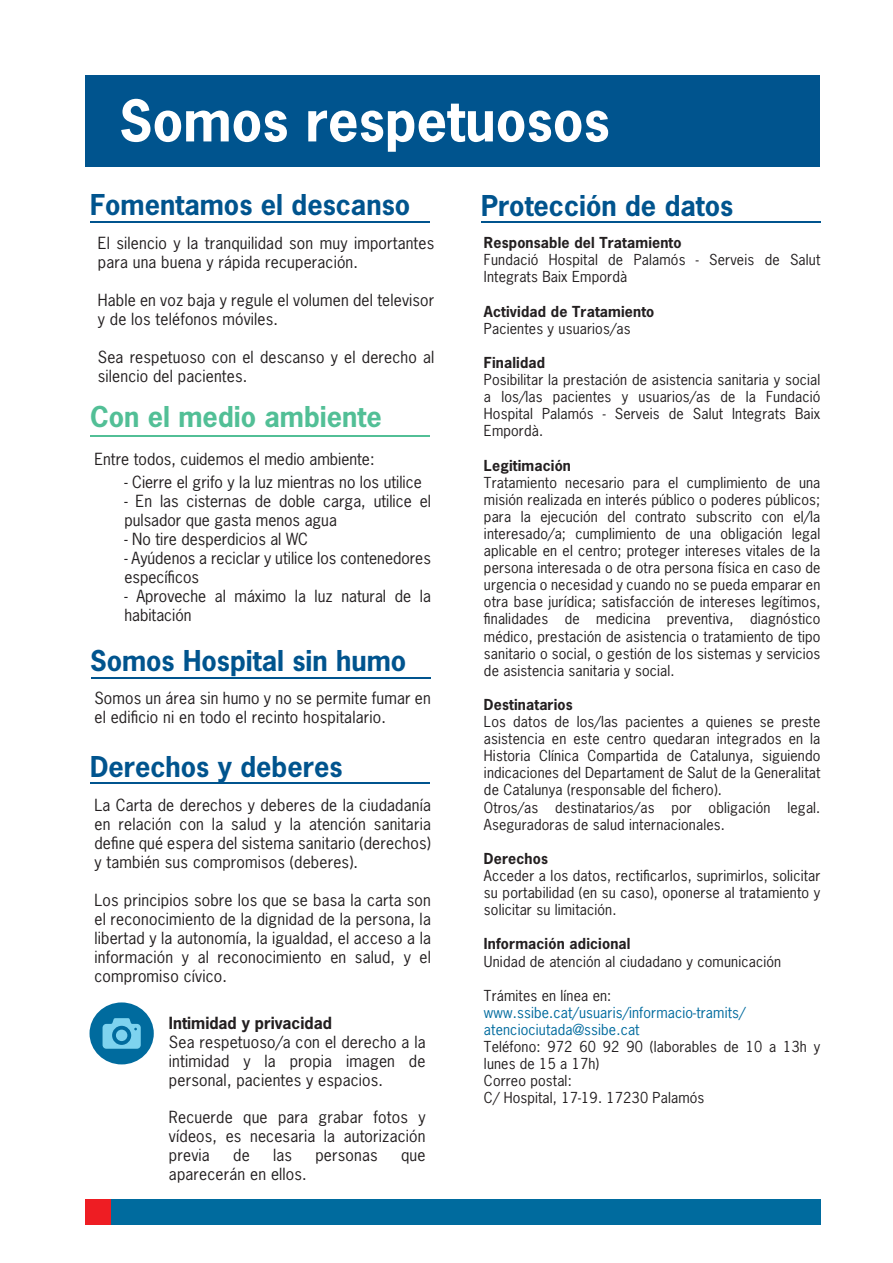
<style>
.page{position:relative;width:893px;height:1263px;background:#fff}
.page>*{position:absolute;margin:0;border:0;box-sizing:border-box;transform-origin:0 0}
.t1{font:700 54px "News Gothic Std";color:#fff}
.t2{font:700 27px "News Gothic Std";color:#00548e}
.t3{font:700 27px "News Gothic Std";color:#52bf96}
.t4{font:15.75px/18.9px "News Gothic Std";letter-spacing:.01em;color:#231f20}
.t5{font:700 15.75px "News Gothic Std";color:#231f20}
.t6{font:14.25px/17.1px "News Gothic Std";letter-spacing:.01em;color:#231f20}
.t7{font:700 14.25px "News Gothic Std";letter-spacing:.01em;color:#231f20}
.t8{font:14.25px/17.1px "News Gothic Std";letter-spacing:.01em;color:#006b9e}
</style>
<div class="page">
<div style="left:85px;top:75px;width:735px;height:92px;background:#00548e"></div>
<div style="left:85px;top:1199px;width:736px;height:25px;background:#006b9e"></div>
<div style="left:85px;top:1199px;width:26px;height:25px;background:#ee1d23"></div>
<hr style="left:481px;top:221px;width:339px;height:1px;background:#00548e">
<hr style="left:90px;top:221px;width:339px;height:1px;background:#00548e">
<hr style="left:91px;top:677px;width:339px;height:2px;background:#00548e">
<hr style="left:90px;top:783px;width:339px;height:1px;background:#00548e">
<hr style="left:90px;top:435px;width:339px;height:1px;background:#52bf96">
<div style="left:90px;top:1002px;width:64px;height:62px;background:#006b9e;border-radius:50%"></div>
<svg style="left:103px;top:1018px;width:38px;height:31px"></svg>
<h1 class="t1" style="left:119px;top:85px;width:492px">Somos respetuosos</h1>
<h2 class="t2" style="left:90px;top:187px;width:322px">Fomentamos el descanso</h2>
<h2 class="t2" style="left:481px;top:188px;width:254px">Protección de datos</h2>
<p class="t4" style="left:98px;top:234px;width:338px">El silencio y la tranquilidad son muy importantes para una buena y rápida recuperación.</p>
<p class="t4" style="left:98px;top:291px;width:338px">Hable en voz baja y regule el volumen del televisor y de los teléfonos móviles.</p>
<p class="t4" style="left:98px;top:347px;width:338px">Sea respetuoso con el descanso y el derecho al silencio del pacientes.</p>
<h2 class="t3" style="left:90px;top:399px;width:293px">Con el medio ambiente</h2>
<p class="t4" style="left:94px;top:449px;width:282px">Entre todos, cuidemos el medio ambiente:</p>
<p class="t4" style="left:124px;top:473px;width:299px">- Cierre el grifo y la luz mientras no los utilice</p>
<p class="t4" style="left:124px;top:492px;width:308px">- En las cisternas de doble carga, utilice el pulsador que gasta menos agua</p>
<p class="t4" style="left:124px;top:529px;width:185px">- No tire desperdicios al WC</p>
<p class="t4" style="left:124px;top:548px;width:308px">- Ayúdenos a reciclar y utilice los contenedores específicos</p>
<p class="t4" style="left:124px;top:586px;width:308px">- Aproveche al máximo la luz natural de la habitación</p>
<h2 class="t2" style="left:90px;top:642px;width:318px">Somos Hospital sin humo</h2>
<p class="t4" style="left:94px;top:689px;width:338px">Somos un área sin humo y no se permite fumar en el edificio ni en todo el recinto hospitalario.</p>
<h2 class="t2" style="left:90px;top:749px;width:254px">Derechos y deberes</h2>
<p class="t4" style="left:94px;top:796px;width:338px;text-align:justify">La Carta de derechos y deberes de la ciudadanía en relación con la salud y la atención sanitaria define qué espera del sistema sanitario (derechos) y también sus compromisos (deberes).</p>
<p class="t4" style="left:94px;top:890px;width:338px;text-align:justify">Los principios sobre los que se basa la carta son el reconocimiento de la dignidad de la persona, la libertad y la autonomía, la igualdad, el acceso a la información y al reconocimiento en salud, y el compromiso cívico.</p>
<p class="t5" style="left:169px;top:1012px;width:164px">Intimidad y privacidad</p>
<p class="t4" style="left:169px;top:1032px;width:258px;text-align:justify">Sea respetuoso/a con el derecho a la intimidad y la propia imagen de personal, pacientes y espacios.</p>
<p class="t4" style="left:169px;top:1108px;width:258px;text-align:justify">Recuerde que para grabar fotos y vídeos, es necesaria la autorización previa</p>
<p class="t4" style="left:233px;top:1145px;width:18px">de</p>
<p class="t4" style="left:273px;top:1145px;width:20px">las</p>
<p class="t4" style="left:315px;top:1145px;width:64px">personas</p>
<p class="t4" style="left:401px;top:1145px;width:26px">que</p>
<p class="t4" style="left:169px;top:1164px;width:139px">aparecerán en ellos.</p>
<p class="t7" style="left:484px;top:233px;width:199px">Responsable del Tratamiento</p>
<p class="t6" style="left:484px;top:251px;width:338px">Fundació Hospital de Palamós - Serveis de Salut<br>Integrats Baix Empordà</p>
<p class="t7" style="left:484px;top:302px;width:172px">Actividad de Tratamiento</p>
<p class="t6" style="left:484px;top:320px;width:148px">Pacientes y usuarios/as</p>
<p class="t7" style="left:484px;top:353px;width:63px">Finalidad</p>
<p class="t6" style="left:484px;top:371px;width:338px;text-align:justify">Posibilitar la prestación de asistencia sanitaria y social a los/las pacientes y usuarios/as de la Fundació Hospital Palamós - Serveis de Salut Integrats Baix Empordà.</p>
<p class="t7" style="left:484px;top:456px;width:88px">Legitimación</p>
<p class="t6" style="left:484px;top:474px;width:338px;text-align:justify">Tratamiento necesario para el cumplimiento de una misión realizada en interés público o poderes públicos; para la ejecución del contrato subscrito con el/la interesado/a; cumplimiento de una obligación legal aplicable en el centro; proteger intereses vitales de la persona interesada o de otra persona física en caso de urgencia o necesidad y cuando no se pueda emparar en otra base jurídica; satisfacción de intereses legítimos, finalidades de medicina preventiva, diagnóstico médico, prestación de asistencia o tratamiento de tipo sanitario o social, o gestión de los sistemas y servicios de asistencia sanitaria y social.</p>
<p class="t7" style="left:484px;top:695px;width:90px">Destinatarios</p>
<p class="t6" style="left:484px;top:713px;width:338px">Los datos de los/las pacientes a quienes se preste asistencia en este centro quedaran integrados en la Historia Clínica Compartida de Catalunya, siguiendo indicaciones del Departament de Salut de la Generalitat de Catalunya (responsable del fichero).<br>Otros/as destinatarios/as por obligación legal.<br>Aseguradoras de salud internacionales.</p>
<p class="t7" style="left:484px;top:849px;width:66px">Derechos</p>
<p class="t6" style="left:484px;top:867px;width:338px;text-align:justify">Acceder a los datos, rectificarlos, suprimirlos, solicitar su portabilidad (en su caso), oponerse al tratamiento y solicitar su limitación.</p>
<p class="t7" style="left:484px;top:934px;width:148px">Información adicional</p>
<p class="t6" style="left:484px;top:952px;width:299px">Unidad de atención al ciudadano y comunicación</p>
<p class="t6" style="left:484px;top:987px;width:129px">Trámites en línea en:</p>
<p class="t8" style="left:484px;top:1004px;width:263px">www.ssibe.cat/usuaris/informacio-tramits/ atenciociutada@ssibe.cat</p>
<p class="t6" style="left:484px;top:1038px;width:338px">Teléfono: 972 60 92 90 (laborables de 10 a 13h y lunes de 15 a 17h)<br>Correo postal:<br>C/ Hospital, 17-19. 17230 Palamós</p>
</div>
